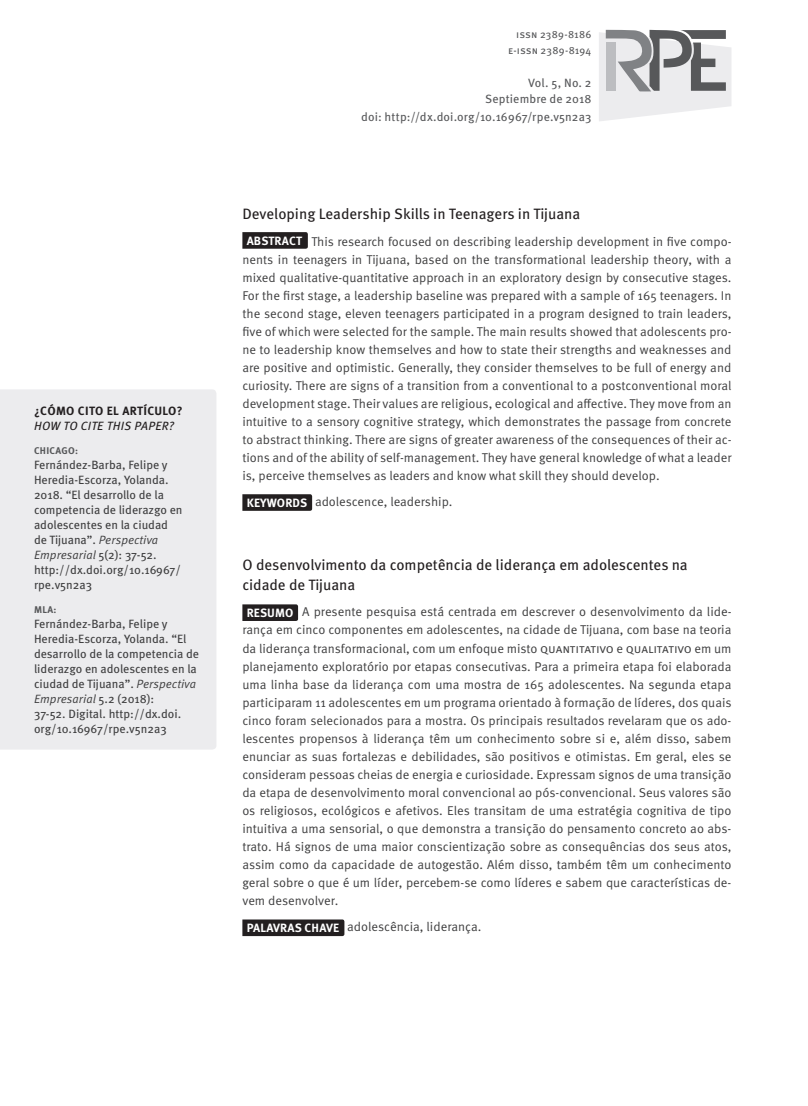
<style>
.page{position:relative;width:808px;height:1106px;background:#fff}
.page>*{position:absolute;margin:0;border:0;box-sizing:border-box;transform-origin:0 0}
.t1{font:15px/19.5px "Meta Pro";letter-spacing:-.005em;color:#231f20}
.t2{font:12.75px/18px "Meta Pro";color:#3e3e3f;text-align:justify}
.t3{font:12px/15px "Meta Pro";color:#3e3e3f}
.t4{font:12px/16.2px "Meta Pro";letter-spacing:.01em;color:#57585a;text-align:right}
.t5{font:700 12px "Meta Pro";letter-spacing:.03em;color:#231f20}
.t6{font:italic 12px "Meta Pro";letter-spacing:.03em;color:#231f20}
.t7{font:10.5px/16.2px "Meta Pro";letter-spacing:.01em;color:#57585a;text-align:right}
.t8{font:700 9.75px "Meta Pro";letter-spacing:.03em;color:#57585a}
.s1{font-style:italic}
.s2{font-weight:700;font-size:12px;color:#fff}
</style>
<div class="page">
<svg style="left:599px;top:30px;width:132px;height:91px;background:#c7c7c9"></svg>
<div style="left:0;top:389px;width:216px;height:360px;background:#ececee"></div>
<svg style="left:242px;top:232px;width:66px;height:17px"></svg>
<svg style="left:242px;top:494px;width:70px;height:17px"></svg>
<svg style="left:242px;top:604px;width:56px;height:17px"></svg>
<div style="left:242px;top:919px;width:102px;height:17px;background:#231f20"></div>
<p class="t5" style="left:34px;top:404px;width:150px">¿CÓMO CITO EL ARTÍCULO?</p>
<p class="t6" style="left:34px;top:419px;width:141px">HOW TO CITE THIS PAPER?</p>
<p class="t8" style="left:34px;top:444px;width:46px">CH ICAGO:</p>
<p class="t3" style="left:34px;top:457px;width:150px">Fernández-Barba, Felipe y<br>Heredia-Escorza, Yolanda.<br>2018. “El desarrollo de la competencia de liderazgo en adolescentes en la ciudad de Tijuana”. <span class="s1">Perspectiva<br>Empresarial</span> 5(2): 37-52. http://dx.doi.org/10.16967/ rpe.v5n2a3</p>
<p class="t8" style="left:34px;top:603px;width:8px">MLA</p>
<p class="t8" style="left:53px;top:603px;width:4px">:</p>
<p class="t3" style="left:34px;top:616px;width:167px">Fernández-Barba, Felipe y<br>Heredia-Escorza, Yolanda. “El desarrollo de la competencia de liderazgo en adolescentes en la ciudad de Tijuana”. <span class="s1">Perspectiva<br>Empresarial</span> 5.2 (2018):<br>37-52. Digital. http://dx.doi. org/10.16967/rpe.v5n2a3</p>
<p class="t7" style="left:508px;top:26px;width:85px">issn 2389-8186 e-issn 2389-8194</p>
<p class="t4" style="left:485px;top:75px;width:108px">Vol. 5, No. 2<br>Septiembre de 2018</p>
<p class="t4" style="left:361px;top:110px;width:232px">doi: http://dx.doi.org/10.16967/rpe.v5n2a3</p>
<p class="t1" style="left:242px;top:205px;width:339px">Developing Leadership Skills in Teenagers in Tijuana</p>
<p class="t2" style="left:242px;top:233px;width:491px;text-indent:4px"><span class="s2">ABSTRACT</span> This research focused on describing leadership development in five compo&shy;nents in teenagers in Tijuana, based on the transformational leadership theory, with a mixed qualitative-quantitative approach in an exploratory design by consecutive stages.<br>For the first stage, a leadership baseline was prepared with a sample of 165 teenagers. In the second stage, eleven teenagers participated in a program designed to train leaders, five of which were selected for the sample. The main results showed that adolescents pro&shy;ne to leadership know themselves and how to state their strengths and weaknesses and are positive and optimistic. Generally, they consider themselves to be full of energy and curiosity. There are signs of a transition from a conventional to a postconventional moral development stage. Their values are religious, ecological and affective. They move from an intuitive to a sensory cognitive strategy, which demonstrates the passage from concrete to abstract thinking. There are signs of greater awareness of the consequences of their ac&shy;tions and of the ability of self-management. They have general knowledge of what a leader is, perceive themselves as leaders and know what skill they should develop.</p>
<p class="t2" style="left:247px;top:493px;width:207px"><span class="s2">KEYWORDS</span> adolescence, leadership.</p>
<p class="t1" style="left:242px;top:556px;width:447px">O desenvolvimento da competência de liderança em adolescentes na cidade de Tijuana</p>
<p class="t2" style="left:242px;top:603px;width:491px;text-indent:4px"><span class="s2">RESUMO</span> A presente pesquisa está centrada em descrever o desenvolvimento da lide&shy;rança em cinco componentes em adolescentes, na cidade de Tijuana, com base na teoria da liderança transformacional, com um enfoque misto quantitativo e qualitativo em um planejamento exploratório por etapas consecutivas. Para a primeira etapa foi elaborada uma linha base da liderança com uma mostra de 165 adolescentes. Na segunda etapa participaram 11 adolescentes em um programa orientado à formação de líderes, dos quais cinco foram selecionados para a mostra. Os principais resultados revelaram que os ado&shy;lescentes propensos à liderança têm um conhecimento sobre si e, além disso, sabem enunciar as suas fortalezas e debilidades, são positivos e otimistas. Em geral, eles se consideram pessoas cheias de energia e curiosidade. Expressam signos de uma transição da etapa de desenvolvimento moral convencional ao pós-convencional. Seus valores são os religiosos, ecológicos e afetivos. Eles transitam de uma estratégia cognitiva de tipo intuitiva a uma sensorial, o que demonstra a transição do pensamento concreto ao abs&shy;trato. Há signos de uma maior conscientização sobre as consequências dos seus atos, assim como da capacidade de autogestão. Além disso, também têm um conhecimento geral sobre o que é um líder, percebem-se como líderes e sabem que características de&shy;vem desenvolver.</p>
<p class="t2" style="left:247px;top:918px;width:236px"><sub>PALAVRAS</sub> <sub>CHAVE</sub> adolescência, liderança.</p>
</div>
